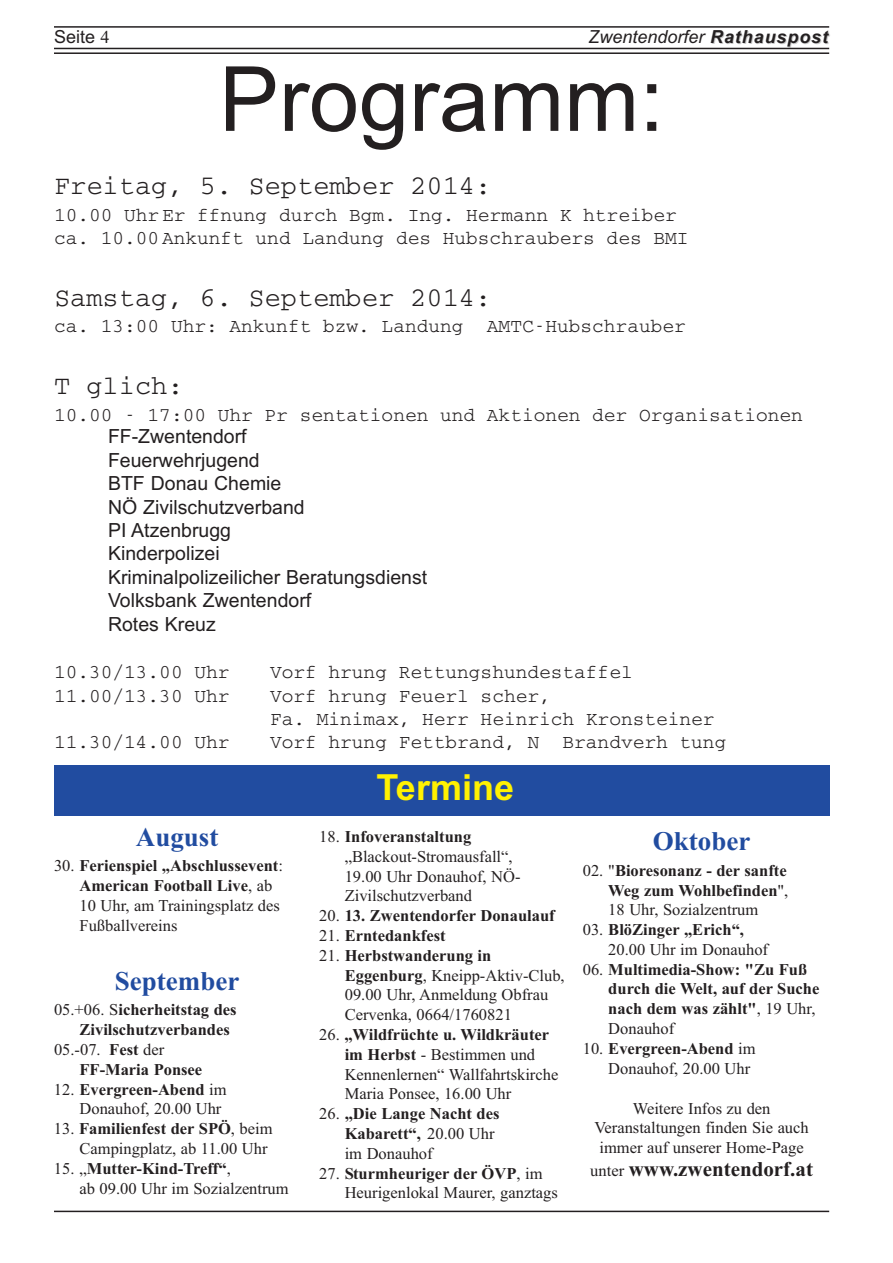
<style>
.page{position:relative;width:893px;height:1263px;background:#fff}
.page>*{position:absolute;margin:0;border:0;box-sizing:border-box;transform-origin:0 0}
.t1{font:90px "Arial";color:#231f20}
.t2{font:700 36px "Arial";color:#fff101}
.t3{font:27px "Courier";color:#231f20}
.t4{font:700 27px "Times New Roman";color:#214ca0}
.t5{font:700 21px "Times New Roman";color:#231f20}
.t6{font:19.5px/23.4px "Courier";color:#231f20}
.t7{font:19.5px/23.4px "Arial";color:#231f20}
.t8{font:italic 18px "Arial";color:#231f20}
.t9{font:18px "Arial";color:#231f20}
.t10{font:16.5px/19.8px "Times New Roman";color:#231f20}
.t11{font:700 16.5px/19.8px "Times New Roman";color:#231f20}
.s1{font-family:"Times New Roman"}
.s2{font-weight:700}
.s3{font-weight:400}
.s4{font-weight:400;font-size:16.5px}
</style>
<div class="page">
<hr style="left:54px;top:26px;width:775px;height:2px;background:#231f20">
<hr style="left:54px;top:48px;width:775px;height:1px;background:#231f20">
<hr style="left:54px;top:52px;width:775px;height:2px;background:#231f20">
<hr style="left:54px;top:1211px;width:775px;height:1px;background:#231f20">
<div style="left:54px;top:765px;width:775px;height:51px;background:#214ca0"></div>
<p class="t9" style="left:54px;top:27px;width:57px">Seite <span class="s1">4</span></p>
<p class="t8" style="left:589px;top:27px;width:241px">Zwentendorfer <span class="s2">Rathauspost</span></p>
<h1 class="t1" style="left:219px;top:47px;width:447px">Programm:</h1>
<h3 class="t3" style="left:54px;top:177px;width:439px">Freitag, 5. September 2014:</h3>
<p class="t6" style="left:54px;top:204px;width:636px">10.00 Uhr Er ffnung durch Bgm. Ing. Hermann K htreiber ca. 10.00 Ankunft und Landung des Hubschraubers des BMI</p>
<h3 class="t3" style="left:54px;top:289px;width:439px">Samstag, 6. September 2014:</h3>
<p class="t6" style="left:54px;top:316px;width:633px">ca. 13:00 Uhr: Ankunft bzw. Landung AMTC-Hubschrauber</p>
<h3 class="t3" style="left:54px;top:377px;width:131px">T glich:</h3>
<p class="t6" style="left:54px;top:404px;width:750px">10.00 - 17:00 Uhr Pr sentationen und Aktionen der Organisationen</p>
<p class="t7" style="left:108px;top:425px;width:321px">FF-Zwentendorf<br>Feuerwehrjugend<br>BTF Donau Chemie<br>NÖ Zivilschutzverband<br>PI Atzenbrugg<br>Kinderpolizei<br>Kriminalpolizeilicher Beratungsdienst<br>Volksbank Zwentendorf<br>Rotes Kreuz</p>
<p class="t6" style="left:54px;top:662px;width:177px">10.30/13.00 Uhr</p>
<p class="t6" style="left:270px;top:662px;width:364px">Vorf hrung Rettungshundestaffel</p>
<p class="t6" style="left:54px;top:685px;width:177px">11.00/13.30 Uhr</p>
<p class="t6" style="left:270px;top:685px;width:446px">Vorf hrung Feuerl scher,<br>Fa. Minimax, Herr Heinrich Kronsteiner</p>
<p class="t6" style="left:54px;top:732px;width:177px">11.30/14.00 Uhr</p>
<p class="t6" style="left:270px;top:732px;width:458px">Vorf hrung Fettbrand, N Brandverh tung</p>
<h2 class="t2" style="left:377px;top:766px;width:139px">Termine</h2>
<h3 class="t4" style="left:136px;top:821px;width:84px">August</h3>
<p class="t10" style="left:79px;top:856px;width:205px;text-indent:-26px">30. <span class="s2">Ferienspiel „Abschlussevent</span>:<br><span class="s2">American Football Live</span>, ab<br>10 Uhr, am Trainingsplatz des<br>Fußballvereins</p>
<p class="t10" style="left:345px;top:826px;width:177px;text-indent:-26px">18. <span class="s2">Infoveranstaltung </span>„Blackout-Stromausfall“,<br>19.00 Uhr Donauhof, NÖ-<br>Zivilschutzverband</p>
<p class="t11" style="left:319px;top:906px;width:237px"><span class="s3">20.</span> 13. Zwentendorfer Donaulauf</p>
<p class="t11" style="left:319px;top:925px;width:128px"><span class="s3">21.</span> Erntedankfest</p>
<p class="t10" style="left:345px;top:945px;width:221px;text-indent:-26px">21. <span class="s2">Herbstwanderung in<br>Eggenburg</span>, Kneipp-Aktiv-Club,<br>09.00 Uhr, Anmeldung Obfrau<br>Cervenka, 0664/1760821</p>
<p class="t10" style="left:345px;top:1024px;width:215px;text-indent:-25px">26. <span class="s2">„Wildfrüchte u. Wildkräuter im Herbst</span> - Bestimmen und<br>Kennenlernen“ Wallfahrtskirche<br>Maria Ponsee, 16.00 Uhr</p>
<p class="t11" style="left:345px;top:1104px;width:156px;text-indent:-26px"><span class="s3">26.</span> „Die Lange Nacht des<br>Kabarett“, <span class="s3">20.00 Uhr im Donauhof</span></p>
<p class="t10" style="left:345px;top:1163px;width:215px;text-indent:-26px">27. <span class="s2">Sturmheuriger der ÖVP</span>, im<br>Heurigenlokal Maurer, ganztags</p>
<h3 class="t4" style="left:653px;top:825px;width:99px">Oktober</h3>
<p class="t11" style="left:608px;top:860px;width:182px;text-align:justify;text-indent:-26px"><span class="s3">02. "</span>Bioresonanz - der sanfte Weg zum Wohlbefinden<span class="s3">", 18 Uhr, Sozialzentrum</span></p>
<p class="t10" style="left:608px;top:920px;width:161px;text-indent:-26px">03. <span class="s2">BlöZinger „Erich“,<br></span>20.00 Uhr im Donauhof</p>
<p class="t11" style="left:608px;top:959px;width:213px;text-indent:-26px"><span class="s3">06.</span> Multimedia-Show: "Zu Fuß durch die Welt, auf der Suche nach dem was zählt"<span class="s3">, 19 Uhr,<br>Donauhof</span></p>
<p class="t10" style="left:608px;top:1038px;width:149px;text-indent:-26px">10. <span class="s2">Evergreen-Abend</span> im<br>Donauhof, 20.00 Uhr</p>
<p class="t10" style="left:594px;top:1098px;width:216px;text-align:center">Weitere Infos zu den<br>Veranstaltungen finden Sie auch immer auf unserer Home-Page</p>
<p class="t5" style="left:590px;top:1156px;width:224px"><span class="s4">unter</span> www.zwentendorf.at</p>
<h3 class="t4" style="left:115px;top:965px;width:126px">September</h3>
<p class="t11" style="left:54px;top:1000px;width:184px"><span class="s3">05.+06. S</span>icherheitstag des</p>
<p class="t11" style="left:80px;top:1019px;width:152px">Zivilschutzverbandes</p>
<p class="t10" style="left:54px;top:1039px;width:112px">05.-07. <span class="s2">Fest</span> der</p>
<p class="t11" style="left:80px;top:1059px;width:124px">FF-Maria Ponsee</p>
<p class="t10" style="left:80px;top:1079px;width:149px;text-indent:-26px">12. <span class="s2">Evergreen-Abend</span> im<br>Donauhof, 20.00 Uhr</p>
<p class="t10" style="left:79px;top:1118px;width:195px;text-indent:-26px">13. <span class="s2">Familienfest der SPÖ</span>, beim<br>Campingplatz, ab 11.00 Uhr</p>
<p class="t10" style="left:79px;top:1158px;width:211px;text-indent:-26px">15. „<span class="s2">Mutter-Kind-Treff“</span>,<br>ab 09.00 Uhr im Sozialzentrum</p>
</div>
